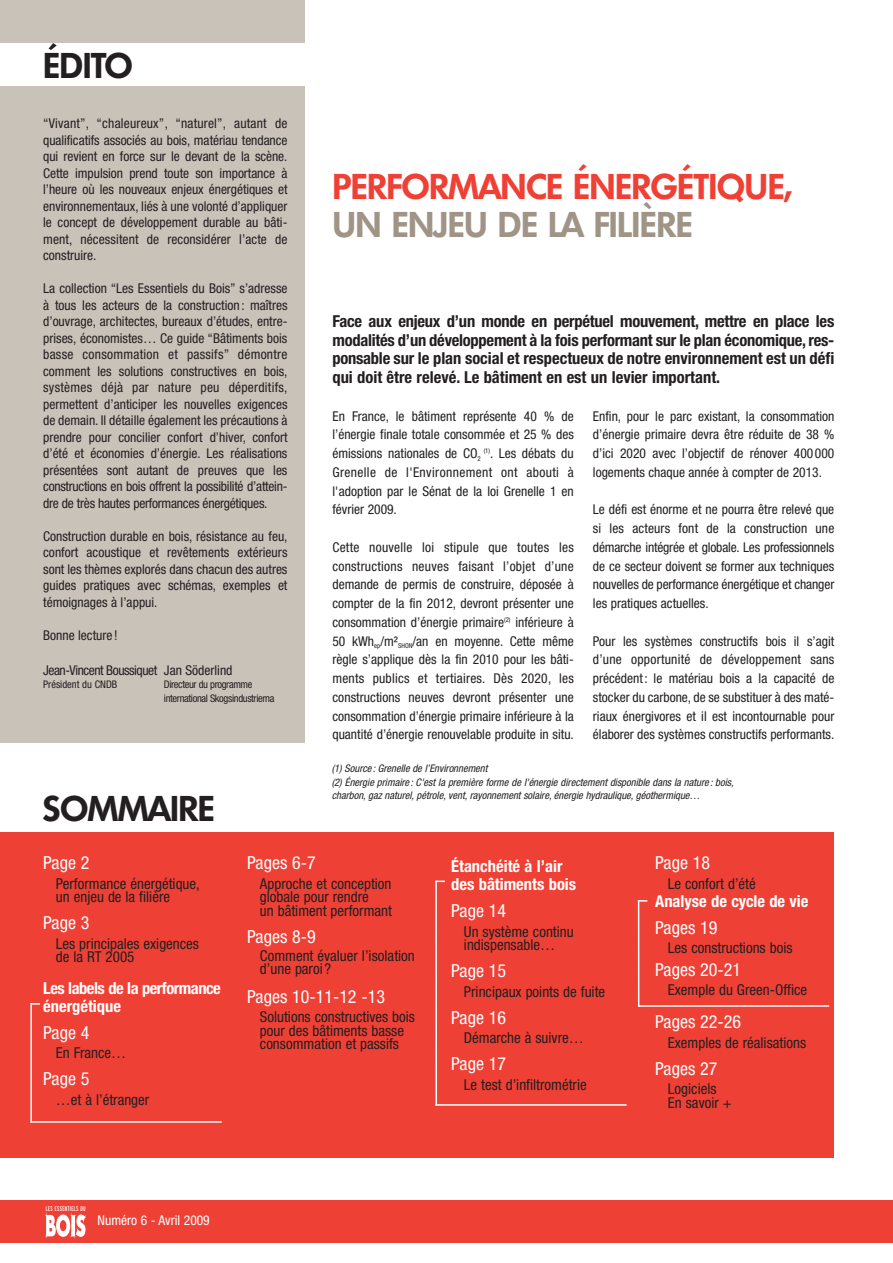
<style>
.page{position:relative;width:893px;height:1263px;background:#fff}
.page>*{position:absolute;margin:0;border:0;box-sizing:border-box;transform-origin:0 0}
.t1{font:600 34.8px "Limerick";letter-spacing:-.015em;color:#ef4035}
.t2{font:600 34.8px "Limerick";letter-spacing:-.015em;color:#9f9486}
.t3{font:600 34.8px "Limerick";letter-spacing:-.015em;color:#231f20}
.t4{font:condensed 18px "Helvetica Neue";color:#fff}
.t5{font:700 condensed 16.5px/18.8px "Helvetica Neue";color:#231f20;text-align:justify}
.t6{font:700 condensed 16.5px/18px "Helvetica Neue";color:#fff}
.t7{font:700 condensed 16.5px/18px "Helvetica Neue";letter-spacing:-.03em;color:#fff}
.t8{font:condensed 15px/13.5px "Helvetica Neue";color:#231f20}
.t9{font:condensed 13.5px/18.8px "Helvetica Neue";color:#231f20;text-align:justify}
.t10{font:condensed 13.5px "Helvetica Neue";letter-spacing:-.035em;color:#231f20}
.t11{font:condensed 13.5px "Helvetica Neue";color:#fff}
.t12{font:italic condensed 10.5px/13.5px "Helvetica Neue";color:#231f20}
.t13{font:condensed 10.5px/13.5px "Helvetica Neue";letter-spacing:-.035em;color:#231f20}
.t14{font:condensed 10.5px "Helvetica Neue";color:#231f20}
.t15{font:6px "Roadway";letter-spacing:.05em;color:#fff;scale:.95 1}
</style>
<div class="page">
<div style="left:0;top:0;width:305px;height:742px;background:#c9c2b9"></div>
<div style="left:0;top:1200px;width:893px;height:42px;background:#ef4035"></div>
<svg style="left:45px;top:1213px;width:41px;height:25px"></svg>
<div style="left:0;top:832px;width:834px;height:325px;background:#ef4035"></div>
<div style="left:0;top:43px;width:305px;height:42px;background:#fff"></div>
<svg style="left:32px;top:1003px;width:8px;height:2px"></svg>
<hr style="left:30px;top:1121px;width:192px;height:2px;background:#fff">
<hr style="left:30px;top:1003px;width:2px;height:120px;background:#fff">
<hr style="left:435px;top:1104px;width:191px;height:2px;background:#fff">
<hr style="left:435px;top:881px;width:2px;height:225px;background:#fff">
<svg style="left:639px;top:900px;width:8px;height:2px"></svg>
<hr style="left:638px;top:1005px;width:191px;height:2px;background:#fff">
<hr style="left:638px;top:900px;width:1px;height:107px;background:#fff">
<h1 class="t3" style="left:43px;top:50px;width:91px">ÉDITO</h1>
<p class="t9" style="left:43px;top:117px;width:246px;line-height:16.5px">“Vivant”, “chaleureux”, “naturel”, autant de qualificatifs associés au bois, matériau tendance qui revient en force sur le devant de la scène.<br>Cette impulsion prend toute son importance à l’heure où les nouveaux enjeux énergétiques et environnementaux, liés à une volonté d’appliquer le concept de développement durable au bâti&shy;ment, nécessitent de reconsidérer l’acte de construire.</p>
<p class="t9" style="left:43px;top:282px;width:246px;line-height:16.5px">La collection “Les Essentiels du Bois” s’adresse à tous les acteurs de la construction : maîtres d’ouvrage, architectes, bureaux d’études, entre&shy;prises, économistes… Ce guide “Bâtiments bois basse consommation et passifs” démontre comment les solutions constructives en bois, systèmes déjà par nature peu déperditifs, permettent d’anticiper les nouvelles exigences de demain. Il détaille également les précautions à prendre pour concilier confort d’hiver, confort d’été et économies d’énergie. Les réalisations présentées sont autant de preuves que les constructions en bois offrent la possibilité d’attein&shy;dre de très hautes performances énergétiques.</p>
<p class="t9" style="left:43px;top:529px;width:246px;line-height:16.5px">Construction durable en bois, résistance au feu, confort acoustique et revêtements extérieurs sont les thèmes explorés dans chacun des autres guides pratiques avec schémas, exemples et témoignages à l’appui.</p>
<p class="t9" style="left:43px;top:627px;width:76px">Bonne lecture !</p>
<p class="t10" style="left:43px;top:665px;width:116px">Jean-Vincent Boussiquet</p>
<p class="t14" style="left:43px;top:681px;width:76px">Président du CNDB</p>
<p class="t9" style="left:164px;top:662px;width:70px">Jan Söderlind</p>
<p class="t13" style="left:164px;top:679px;width:112px">Directeur du programme international Skogsindustrierna</p>
<h1 class="t3" style="left:43px;top:793px;width:173px">SOMMAIRE</h1>
<h1 class="t1" style="left:332px;top:170px;width:462px">PERFORMANCE ÉNERGÉTIQUE,</h1>
<h1 class="t2" style="left:332px;top:209px;width:362px">UN ENJEU DE LA FILIÈRE</h1>
<p class="t5" style="left:332px;top:313px;width:503px">Face aux enjeux d’un monde en perpétuel mouvement, mettre en place les modalités d’un développement à la fois performant sur le plan économique, res&shy;ponsable sur le plan social et respectueux de notre environnement est un défi qui doit être relevé. Le bâtiment en est un levier important.</p>
<p class="t9" style="left:332px;top:408px;width:243px">En France, le bâtiment représente 40 % de l’énergie finale totale consommée et 25 % des émissions nationales de CO<sub>2</sub> <sup>(1)</sup>. Les débats du Grenelle de l'Environnement ont abouti à l'adoption par le Sénat de la loi Grenelle 1 en février 2009.</p>
<p class="t9" style="left:332px;top:539px;width:243px">Cette nouvelle loi stipule que toutes les constructions neuves faisant l’objet d’une demande de permis de construire, déposée à compter de la fin 2012, devront présenter une consommation d’énergie primaire<sup>(2)</sup> inférieure à 50 kWh<sub>ep</sub>/m²<sub>SHON</sub>/an en moyenne. Cette même règle s’applique dès la fin 2010 pour les bâti&shy;ments publics et tertiaires. Dès 2020, les constructions neuves devront présenter une consommation d’énergie primaire inférieure à la quantité d’énergie renouvelable produite in situ.</p>
<p class="t9" style="left:593px;top:408px;width:243px">Enfin, pour le parc existant, la consommation d’énergie primaire devra être réduite de 38 % d’ici 2020 avec l’objectif de rénover 400 000 logements chaque année à compter de 2013.</p>
<p class="t9" style="left:593px;top:501px;width:243px">Le défi est énorme et ne pourra être relevé que si les acteurs font de la construction une démarche intégrée et globale. Les professionnels de ce secteur doivent se former aux techniques nouvelles de performance énergétique et changer les pratiques actuelles.</p>
<p class="t9" style="left:593px;top:633px;width:243px">Pour les systèmes constructifs bois il s’agit d’une opportunité de développement sans précédent: le matériau bois a la capacité de stocker du carbone, de se substituer à des maté&shy;riaux énergivores et il est incontournable pour élaborer des systèmes constructifs performants.</p>
<p class="t12" style="left:332px;top:762px;width:405px">(1) Source:Grenelle de l’Environnement<br>(2) Énergie primaire :C'est la première forme de l'énergie directement disponible dans la nature :bois, charbon,gaz naturel,pétrole,vent,rayonnement solaire,énergie hydraulique,géothermique…</p>
<h2 class="t4" style="left:43px;top:856px;width:48px">Page 2</h2>
<p class="t8" style="left:56px;top:878px;width:145px">Performance énergétique, un enjeu de la filière</p>
<h2 class="t4" style="left:43px;top:916px;width:48px">Page 3</h2>
<p class="t8" style="left:56px;top:938px;width:145px">Les principales exigences de la RT 2005</p>
<p class="t7" style="left:43px;top:980px;width:179px">Les labels de la performance énergétique</p>
<h2 class="t4" style="left:43px;top:1026px;width:48px">Page 4</h2>
<p class="t8" style="left:56px;top:1048px;width:72px">En France…</p>
<h2 class="t4" style="left:43px;top:1072px;width:48px">Page 5</h2>
<p class="t8" style="left:56px;top:1094px;width:95px">…et à l’étranger</p>
<h2 class="t4" style="left:247px;top:856px;width:70px">Pages 6-7</h2>
<p class="t8" style="left:260px;top:878px;width:134px">Approche et conception globale pour rendre<br>un bâtiment performant</p>
<h2 class="t4" style="left:247px;top:930px;width:70px">Pages 8-9</h2>
<p class="t8" style="left:260px;top:950px;width:156px">Comment évaluer l’isolation d’une paroi?</p>
<h2 class="t4" style="left:247px;top:990px;width:139px">Pages 10-11-12 -13</h2>
<p class="t8" style="left:260px;top:1012px;width:157px">Solutions constructives bois pour des bâtiments basse consommation et passifs</p>
<p class="t6" style="left:451px;top:859px;width:127px">Étanchéité à l’air des bâtiments bois</p>
<h2 class="t4" style="left:451px;top:904px;width:56px">Page 14</h2>
<p class="t8" style="left:464px;top:926px;width:111px">Un système continu indispensable…</p>
<h2 class="t4" style="left:451px;top:964px;width:56px">Page 15</h2>
<p class="t8" style="left:464px;top:986px;width:143px">Principaux points de fuite</p>
<h2 class="t4" style="left:451px;top:1011px;width:56px">Page 16</h2>
<p class="t8" style="left:464px;top:1033px;width:121px">Démarche à suivre…</p>
<h2 class="t4" style="left:451px;top:1057px;width:56px">Page 17</h2>
<p class="t8" style="left:464px;top:1079px;width:124px">Le test d’infiltrométrie</p>
<p class="t15" style="left:46px;top:1206px;width:43px">LES ESSENTIELS DU</p>
<p class="t11" style="left:98px;top:1215px;width:114px">Numéro 6 - Avril 2009</p>
<h2 class="t4" style="left:655px;top:856px;width:56px">Page 18</h2>
<p class="t8" style="left:668px;top:878px;width:89px">Le confort d’été</p>
<p class="t6" style="left:655px;top:893px;width:155px">Analyse de cycle de vie</p>
<h2 class="t4" style="left:655px;top:921px;width:64px">Pages 19</h2>
<p class="t8" style="left:668px;top:943px;width:126px">Les constructions bois</p>
<h2 class="t4" style="left:655px;top:963px;width:87px">Pages 20-21</h2>
<p class="t8" style="left:668px;top:985px;width:141px">Exemple du Green-Office</p>
<h2 class="t4" style="left:655px;top:1015px;width:87px">Pages 22-26</h2>
<p class="t8" style="left:668px;top:1037px;width:140px">Exemples de réalisations</p>
<h2 class="t4" style="left:655px;top:1062px;width:64px">Pages 27</h2>
<p class="t8" style="left:668px;top:1084px;width:65px">Logiciels<br>En savoir +</p>
</div>
